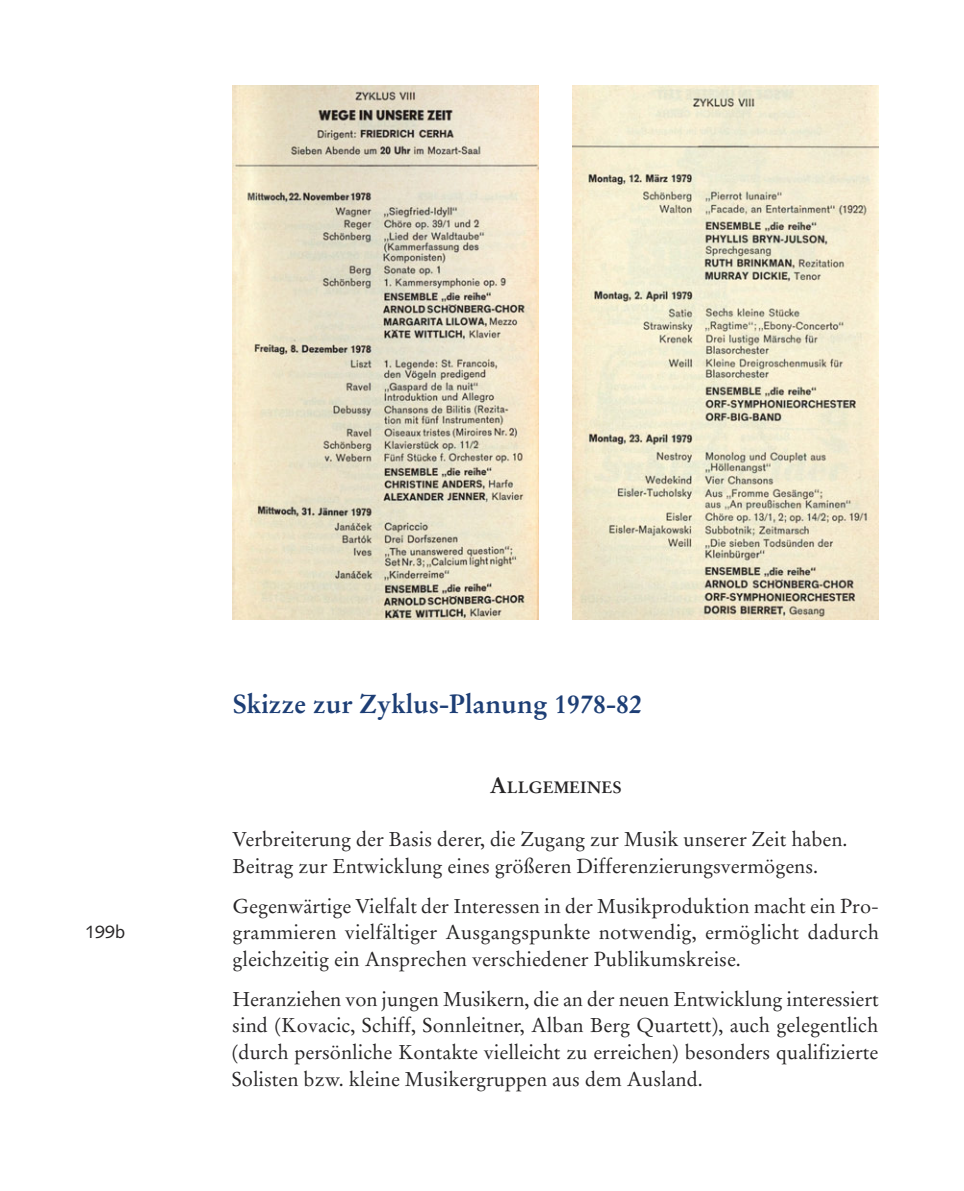
<style>
.page{position:relative;width:964px;height:1191px;background:#fff}
.page>*{position:absolute;margin:0;border:0;box-sizing:border-box;transform-origin:0 0}
.t1{font:700 26px "Stempel Garamond";color:#1d3e75}
.t2{font:20px/26.6px "Stempel Garamond";color:#272526;text-align:justify}
.t3{font:18px "Syntax";color:#272526}
.t4{font:700 16.4px "Stempel Garamond";color:#272526}
.s1{font-size:22px}
</style>
<div class="page">
<img style="left:232px;top:85px;width:307px;height:534px">
<img style="left:573px;top:85px;width:306px;height:534px">
<p class="t3" style="left:85px;top:924px;width:42px">199b</p>
<h1 class="t1" style="left:232px;top:692px;width:411px">Skizze zur Zyklus-Planung 1978-82</h1>
<p class="t4" style="left:490px;top:780px;width:133px"><span class="s1">A</span>LLGEMEINES</p>
<p class="t2" style="left:232px;top:827px;width:616px">Verbreiterung der Basis derer, die Zugang zur Musik unserer Zeit haben.<br>Beitrag zur Entwicklung eines größeren Differen zierungsvermögens.</p>
<p class="t2" style="left:232px;top:894px;width:648px">Gegenwärtige Vielfalt der Interessen in der Musikproduktion macht ein Pro&shy;grammieren viel fältiger Ausgangspunkte notwendig, ermöglicht dadurch gleichzeitig ein Ansprechen verschiedener Publikumskreise.</p>
<p class="t2" style="left:232px;top:987px;width:648px">Heranziehen von jungen Musikern, die an der neuen Entwicklung interessiert sind (Kovacic, Schiff, Sonnleitner, Alban Berg Quartett), auch gelegentlich (durch persönliche Kontakte vielleicht zu erreichen) besonders qualifizierte Solisten bzw. kleine Musikergruppen aus dem Ausland.</p>
</div>
